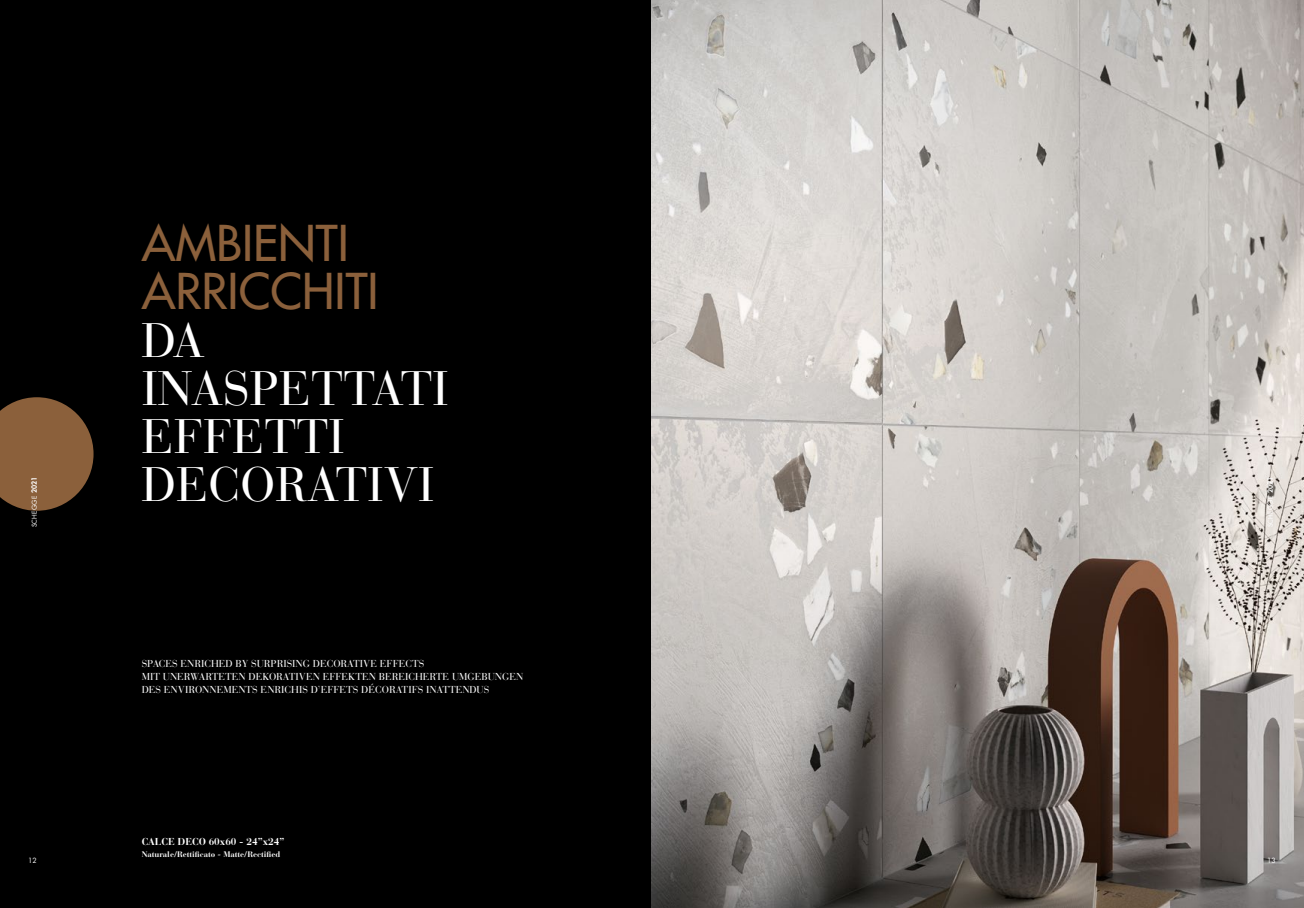
<style>
.page{position:relative;width:1304px;height:908px;background:#fff}
.page>*{position:absolute;margin:0;border:0;box-sizing:border-box;transform-origin:0 0}
.t1{font:48px/48px "Bauer Bodoni Std";color:#fff}
.t2{font:500 48px/48px "Futura Std";color:#8b603b}
.t3{font:10px/13px "Bauer Bodoni Std";color:#fff}
.t4{font:700 10px "Bauer Bodoni Std";color:#fff}
.t5{font:700 8px "Bauer Bodoni Std";color:#fff}
.t6{font:7px "Futura Std";color:#fff}
.t7{font:6.5px "Futura Std";letter-spacing:.025em;color:#fff}
.s1{font-weight:800;font-size:7px}
</style>
<div class="page">
<div style="left:0;top:0;width:652px;height:907px;background:#000"></div>
<img style="left:652px;top:0;width:652px;height:907px">
<svg style="left:0;top:397px;width:94px;height:113px;background:#755031"></svg>
<h1 class="t2" style="left:142px;top:219px;width:239px">AMBIENTI<br>ARRICCHITI</h1>
<h1 class="t1" style="left:142px;top:317px;width:308px">DA<br>INASPETTATI<br>EFFETTI<br>DECORATIVI</h1>
<p class="t7" style="left:30px;top:527px;width:52px;rotate:-90deg">SCHEGGE <span class="s1">2021</span></p>
<p class="t7" style="left:1266px;top:527px;width:52px;rotate:-90deg">SCHEGGE <span class="s1">2021</span></p>
<p class="t3" style="left:142px;top:657px;width:383px">SPACES ENRICHED BY SURPRISING DECORATIVE EFFECTS<br>MIT UNERWARTETEN DEKORATIVEN EFFEKTEN BEREICHERTE UMGEBUNGEN<br>DES ENVIRONNEMENTS ENRICHIS D’EFFETS DÉCORATIFS INATTENDUS</p>
<p class="t4" style="left:142px;top:835px;width:144px">CALCE DECO 60x60 - 24”x24”</p>
<p class="t5" style="left:142px;top:848px;width:140px">Naturale/Rettificato - Matte/Rectified</p>
<p class="t6" style="left:28px;top:855px;width:10px">12</p>
<p class="t6" style="left:1267px;top:855px;width:10px">13</p>
</div>
